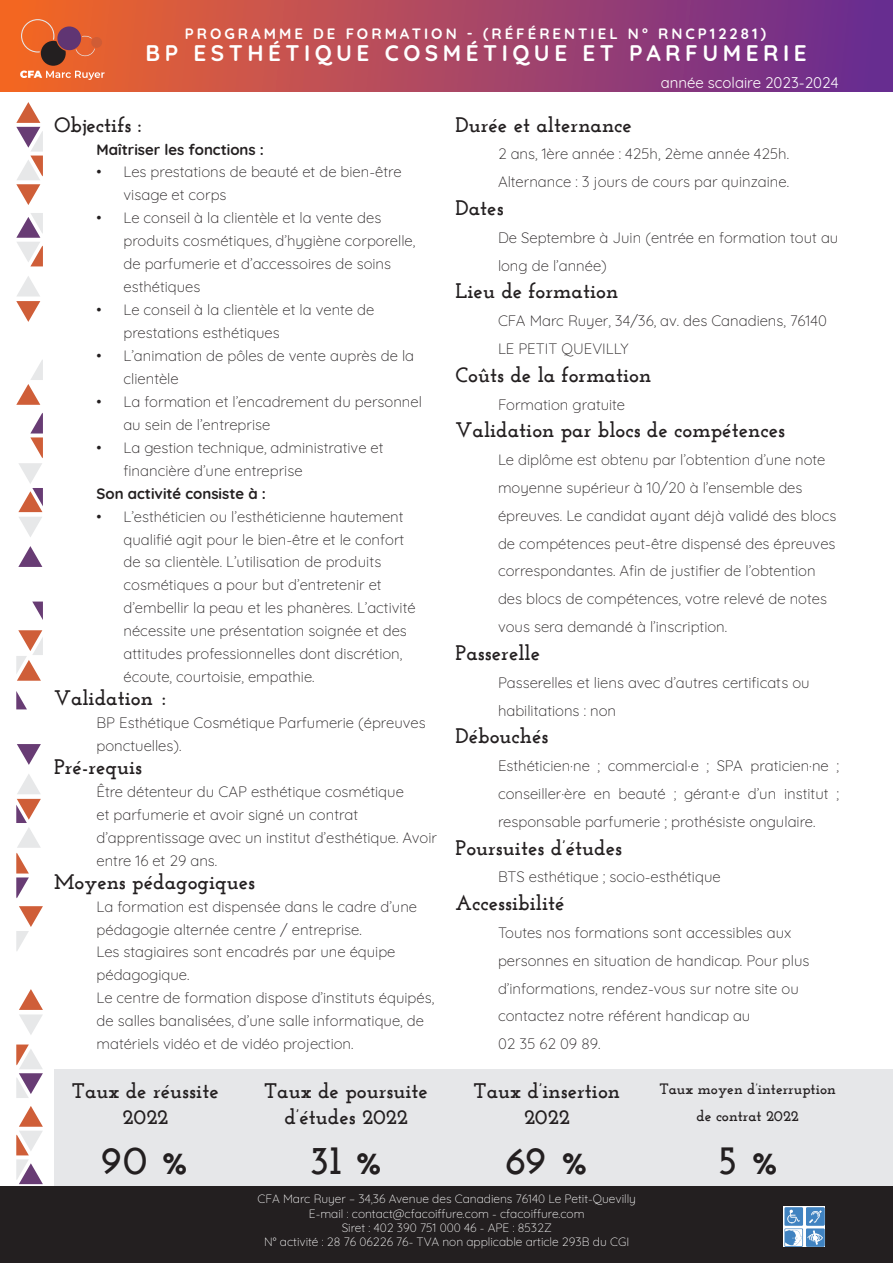
<style>
.page{position:relative;width:893px;height:1263px;background:#fff}
.page>*{position:absolute;margin:0;border:0;box-sizing:border-box;transform-origin:0 0}
.t1{font:700 40.5px "Josefin Slab";color:#231f20}
.t2{font:700 22.5px "Quicksand";letter-spacing:.2em;color:#fff}
.t3{font:700 21px/25.5px "Josefin Slab";color:#231f20;text-align:center}
.t4{font:300 15px/23px "Quicksand";color:#231f20}
.t5{font:700 15px "Quicksand";letter-spacing:.2em;color:#fff}
.t6{font:700 15px "Quicksand";color:#231f20}
.t7{font:700 15px/27.8px "Josefin Slab";color:#231f20;text-align:center}
.t8{font:15px "Quicksand";color:#fff}
.t9{font:300 12px "Quicksand";color:#fff}
</style>
<div class="page">
<div style="left:0;top:0;width:893px;height:91px;background:linear-gradient(to right,#f56728,#662997)"></div>
<svg style="left:20px;top:19px;width:85px;height:61px;background:#ce633d"></svg>
<svg style="left:16px;top:360px;width:27px;height:45px"></svg>
<svg style="left:16px;top:102px;width:27px;height:103px"></svg>
<svg style="left:16px;top:276px;width:24px;height:46px"></svg>
<svg style="left:16px;top:213px;width:27px;height:53px"></svg>
<svg style="left:18px;top:413px;width:25px;height:124px"></svg>
<svg style="left:18px;top:546px;width:24px;height:21px"></svg>
<svg style="left:32px;top:601px;width:11px;height:19px"></svg>
<svg style="left:16px;top:906px;width:27px;height:45px"></svg>
<svg style="left:16px;top:1106px;width:27px;height:79px"></svg>
<svg style="left:19px;top:989px;width:24px;height:46px"></svg>
<svg style="left:16px;top:1044px;width:27px;height:54px"></svg>
<svg style="left:16px;top:774px;width:25px;height:124px"></svg>
<svg style="left:17px;top:744px;width:24px;height:21px"></svg>
<svg style="left:16px;top:691px;width:11px;height:18px"></svg>
<svg style="left:16px;top:630px;width:27px;height:51px"></svg>
<div style="left:0;top:1186px;width:893px;height:77px;background:#231f20"></div>
<img style="left:784px;top:1207px;width:41px;height:40px">
<div style="left:54px;top:1069px;width:839px;height:117px;background:#e6e7e9"></div>
<p class="t5" style="left:185px;top:22px;width:583px">PROGRAMME DE FORMATION - (RÉFÉRENTIEL N° RNCP12281)</p>
<p class="t2" style="left:145px;top:35px;width:663px">BP ESTHÉTIQUE COSMÉTIQUE ET PARFUMERIE</p>
<p class="t3" style="left:54px;top:112px;width:89px">Objectifs :</p>
<p class="t6" style="left:97px;top:137px;width:169px">Maîtriser les fonctions :</p>
<p class="t4" style="left:124px;top:159px;width:280px;text-indent:-27px">• Les prestations de beauté et de bien-être visage et corps</p>
<p class="t4" style="left:124px;top:205px;width:293px;text-indent:-27px">• Le conseil à la clientèle et la vente des produits cosmétiques, d’hygiène corporelle, de parfumerie et d’accessoires de soins esthétiques</p>
<p class="t4" style="left:124px;top:297px;width:252px;text-indent:-27px">• Le conseil à la clientèle et la vente de prestations esthétiques</p>
<p class="t4" style="left:124px;top:343px;width:292px;text-indent:-27px">• L’animation de pôles de vente auprès de la clientèle</p>
<p class="t4" style="left:124px;top:388px;width:300px;text-indent:-27px">• La formation et l’encadrement du personnel au sein de l’entreprise</p>
<p class="t4" style="left:124px;top:434px;width:262px;text-indent:-27px">• La gestion technique, administrative et financière d’une entreprise</p>
<p class="t6" style="left:97px;top:481px;width:171px">Son activité consiste à :</p>
<p class="t4" style="left:124px;top:503px;width:294px;text-indent:-27px">• L’esthéticien ou l’esthéticienne hautement qualifié agit pour le bien-être et le confort de sa clientèle. L’utilisation de produits cosmétiques a pour but d’entretenir et d’embellir la peau et les phanères. L’activité nécessite une présentation soignée et des attitudes professionnelles dont discrétion, écoute, courtoisie, empathie.</p>
<p class="t3" style="left:54px;top:685px;width:113px">Validation :</p>
<p class="t4" style="left:97px;top:710px;width:331px">BP Esthétique Cosmétique Parfumerie (épreuves ponctuelles).</p>
<p class="t3" style="left:54px;top:754px;width:90px">Pré-requis</p>
<p class="t4" style="left:97px;top:778px;width:342px">Être détenteur du CAP esthétique cosmétique<br>et parfumerie et avoir signé un contrat d’apprentissage avec un institut d’esthétique. Avoir entre 16 et 29 ans.</p>
<p class="t3" style="left:54px;top:869px;width:203px">Moyens pédagogiques</p>
<p class="t4" style="left:97px;top:893px;width:322px">La formation est dispensée dans le cadre d’une pédagogie alternée centre / entreprise.</p>
<p class="t4" style="left:97px;top:939px;width:300px">Les stagiaires sont encadrés par une équipe pédagogique.</p>
<p class="t4" style="left:97px;top:985px;width:339px">Le centre de formation dispose d’instituts équipés, de salles banalisées, d’une salle informatique, de matériels vidéo et de vidéo projection.</p>
<p class="t3" style="left:72px;top:1078px;width:148px">Taux de réussite</p>
<p class="t3" style="left:123px;top:1103px;width:47px">2022</p>
<p class="t1" style="left:101px;top:1136px;width:89px">90 %</p>
<p class="t3" style="left:264px;top:1078px;width:165px">Taux de poursuite d’études 2022</p>
<p class="t1" style="left:309px;top:1136px;width:76px">31 %</p>
<p class="t8" style="left:661px;top:71px;width:180px">année scolaire 2023-2024</p>
<p class="t3" style="left:455px;top:112px;width:178px">Durée et alternance</p>
<p class="t4" style="left:498px;top:139px;width:293px;line-height:27.8px">2 ans, 1ère année : 425h, 2ème année 425h.<br>Alternance : 3 jours de cours par quinzaine.</p>
<p class="t3" style="left:455px;top:195px;width:50px">Dates</p>
<p class="t4" style="left:498px;top:222px;width:342px;line-height:27.8px">De Septembre à Juin (entrée en formation tout au long de l’année)</p>
<p class="t3" style="left:455px;top:278px;width:164px">Lieu de formation</p>
<p class="t4" style="left:498px;top:305px;width:330px;line-height:27.8px">CFA Marc Ruyer, 34/36, av. des Canadiens, 76140<br>LE PETIT QUEVILLY</p>
<p class="t3" style="left:455px;top:362px;width:197px">Coûts de la formation</p>
<p class="t4" style="left:498px;top:391px;width:129px">Formation gratuite</p>
<p class="t3" style="left:455px;top:417px;width:331px">Validation par blocs de compétences</p>
<p class="t4" style="left:498px;top:444px;width:340px;line-height:27.8px">Le diplôme est obtenu par l’obtention d’une note moyenne supérieur à 10/20 à l’ensemble des épreuves. Le candidat ayant déjà validé des blocs de compétences peut-être dispensé des épreuves correspondantes. Afin de justifier de l’obtention des blocs de compétences, votre relevé de notes vous sera demandé à l’inscription.</p>
<p class="t3" style="left:455px;top:640px;width:86px">Passerelle</p>
<p class="t4" style="left:498px;top:667px;width:313px;line-height:27.8px">Passerelles et liens avec d’autres certificats ou habilitations : non</p>
<p class="t3" style="left:455px;top:723px;width:95px">Débouchés</p>
<p class="t4" style="left:498px;top:750px;width:342px;line-height:27.8px;text-align:justify">Esthéticien·ne ; commercial·e ; SPA praticien·ne ; conseiller·ère en beauté ; gérant·e d’un institut ; responsable parfumerie ; prothésiste ongulaire.</p>
<p class="t3" style="left:455px;top:835px;width:168px">Poursuites d’études</p>
<p class="t4" style="left:498px;top:864px;width:224px">BTS esthétique ; socio-esthétique</p>
<p class="t3" style="left:455px;top:890px;width:111px">Accessibilité</p>
<p class="t4" style="left:498px;top:917px;width:313px;line-height:27.8px">Toutes nos formations sont accessibles aux personnes en situation de handicap. Pour plus d’informations, rendez-vous sur notre site ou contactez notre référent handicap au</p>
<p class="t4" style="left:498px;top:1031px;width:104px">02 35 62 09 89.</p>
<p class="t3" style="left:474px;top:1078px;width:148px">Taux d’insertion</p>
<p class="t3" style="left:524px;top:1103px;width:47px">2022</p>
<p class="t1" style="left:505px;top:1136px;width:85px">69 %</p>
<p class="t7" style="left:659px;top:1074px;width:178px">Taux moyen d’interruption de contrat 2022</p>
<p class="t1" style="left:716px;top:1136px;width:65px">5 %</p>
<p class="t9" style="left:258px;top:1189px;width:380px">CFA Marc Ruyer – 34,36 Avenue des Canadiens 76140 Le Petit-Quevilly</p>
<p class="t9" style="left:309px;top:1204px;width:277px">E-mail : contact@cfacoiffure.com - cfacoiffure.com</p>
<p class="t9" style="left:342px;top:1218px;width:212px">Siret : 402 390 751 000 46 - APE : 8532Z</p>
<p class="t9" style="left:264px;top:1233px;width:367px">N° activité : 28 76 06226 76- TVA non applicable article 293B du CGI</p>
</div>
